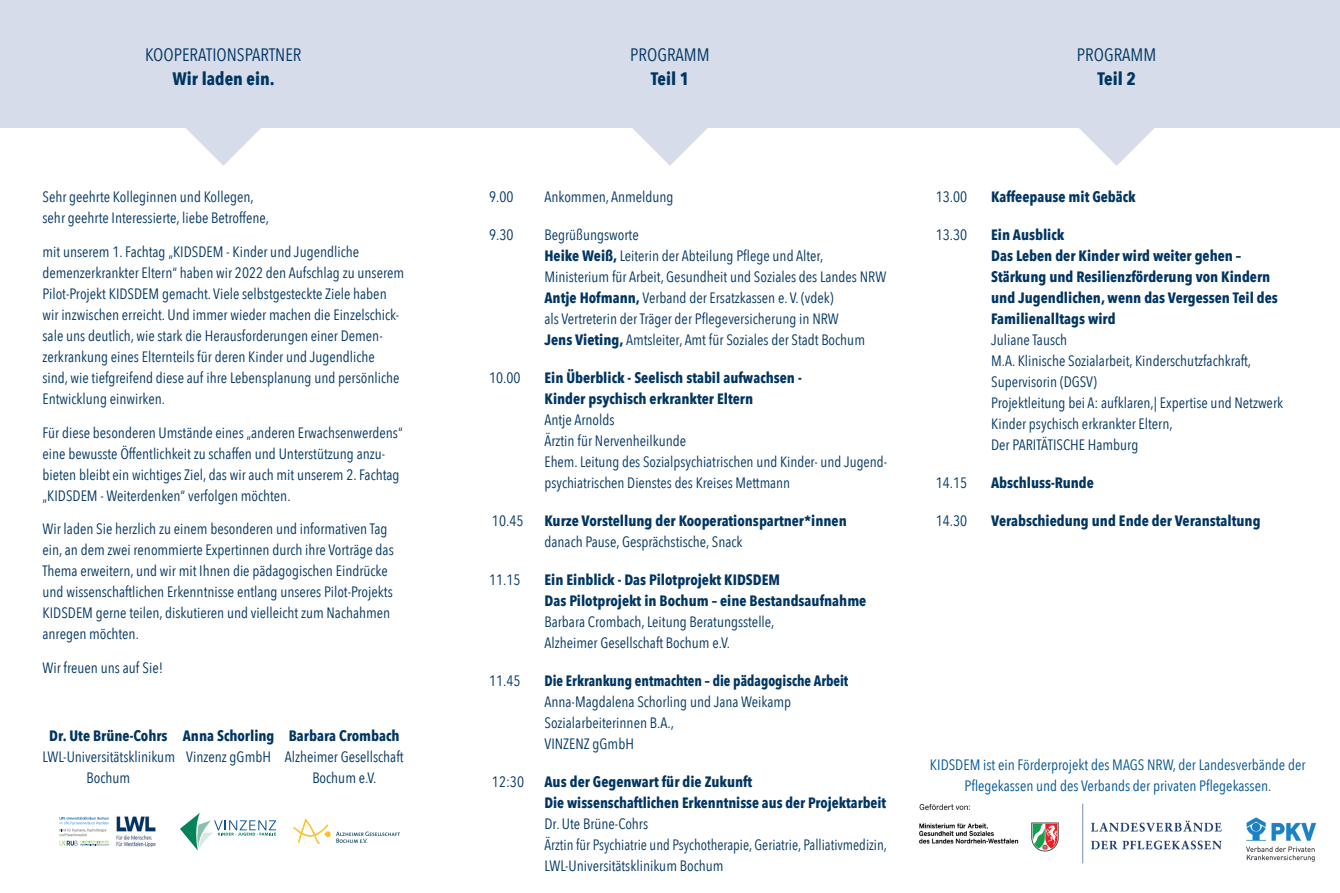
<style>
.page{position:relative;width:1340px;height:893px;background:#fff}
.page>*{position:absolute;margin:0;border:0;box-sizing:border-box;transform-origin:0 0}
.t1{font:18px "Avenir Next Condensed";color:#003562}
.t2{font:700 18px "Avenir Next Condensed";color:#003562}
.t3{font:15px/21px "Avenir Next Condensed";color:#003562}
.t4{font:700 15px/21px "Avenir Next Condensed";color:#003562}
.t5{font:15px/21px "Avenir Next Condensed";color:#005495;text-align:center}
.t6{font:700 15px "Avenir Next Condensed";color:#003562;scale:.93 1}
.s1{font-weight:700}
</style>
<div class="page">
<div style="left:0;top:0;width:1339px;height:128px;background:#d6dce9"></div>
<svg style="left:1079px;top:128px;width:75px;height:38px"></svg>
<svg style="left:632px;top:128px;width:76px;height:38px"></svg>
<svg style="left:186px;top:128px;width:75px;height:38px"></svg>
<img style="left:919px;top:803px;width:398px;height:61px">
<img style="left:294px;top:819px;width:106px;height:24px">
<svg style="left:180px;top:813px;width:96px;height:38px"></svg>
<img style="left:116px;top:816px;width:39px;height:30px">
<svg style="left:59px;top:816px;width:44px;height:29px"></svg>
<svg style="left:60px;top:817px;width:49px;height:29px"></svg>
<p class="t1" style="left:145px;top:39px;width:158px">KOOPERATIONSPARTNER</p>
<p class="t2" style="left:172px;top:67px;width:104px">Wir laden ein.</p>
<p class="t3" style="left:43px;top:186px;width:228px">Sehr geehrte Kolleginnen und Kollegen, sehr geehrte Interessierte, liebe Betroffene,</p>
<p class="t3" style="left:43px;top:240px;width:363px">mit unserem 1. Fachtag „KIDSDEM - Kinder und Jugendliche demenzerkrankter Eltern“ haben wir 2022 den Aufschlag zu unserem Pilot-Projekt KIDSDEM gemacht. Viele selbstgesteckte Ziele haben wir inzwischen erreicht. Und immer wieder machen die Einzelschick&shy;sale uns deutlich, wie stark die Herausforderungen einer Demen&shy;zerkrankung eines Elternteils für deren Kinder und Jugendliche sind, wie tiefgreifend diese auf ihre Lebensplanung und persönliche Entwicklung einwirken.</p>
<p class="t3" style="left:43px;top:421px;width:362px">Für diese besonderen Umstände eines „anderen Erwachsenwerdens“ eine bewusste Öffentlichkeit zu schaffen und Unterstützung anzu&shy;bieten bleibt ein wichtiges Ziel, das wir auch mit unserem 2. Fachtag „KIDSDEM - Weiterdenken“ verfolgen möchten.</p>
<p class="t3" style="left:43px;top:518px;width:353px">Wir laden Sie herzlich zu einem besonderen und informativen Tag ein, an dem zwei renommierte Expertinnen durch ihre Vorträge das Thema erweitern, und wir mit Ihnen die pädagogischen Eindrücke und wissenschaftlichen Erkenntnisse entlang unseres Pilot-Projekts KIDSDEM gerne teilen, diskutieren und vielleicht zum Nachahmen anregen möchten.</p>
<p class="t3" style="left:43px;top:657px;width:122px">Wir freuen uns auf Sie!</p>
<p class="t4" style="left:49px;top:725px;width:352px">Dr. Ute Brüne-Cohrs Anna Schorling Barbara Crombach</p>
<p class="t3" style="left:87px;top:745px;width:318px;text-indent:-44px">LWL-Universitätsklinikum Vinzenz gGmbH Alzheimer Gesellschaft<br>Bochum</p>
<p class="t3" style="left:312px;top:766px;width:66px">Bochum e.V.</p>
<p class="t1" style="left:630px;top:39px;width:81px">PROGRAMM</p>
<p class="t2" style="left:650px;top:67px;width:40px">Teil 1</p>
<p class="t3" style="left:489px;top:186px;width:26px">9.00</p>
<p class="t3" style="left:544px;top:186px;width:130px">Ankommen, Anmeldung</p>
<p class="t3" style="left:489px;top:224px;width:26px">9.30</p>
<p class="t3" style="left:544px;top:224px;width:343px">Begrüßungsworte<br><span class="s1">Heike Weiß,</span> Leiterin der Abteilung Pflege und Alter, Ministerium für Arbeit, Gesundheit und Soziales des Landes NRW <span class="s1">Antje Hofmann,</span> Verband der Ersatzkassen e. V. (vdek)<br>als Vertreterin der Träger der Pflegeversicherung in NRW<br><span class="s1">Jens Vieting,</span> Amtsleiter, Amt für Soziales der Stadt Bochum</p>
<p class="t3" style="left:489px;top:367px;width:33px">10.00</p>
<p class="t4" style="left:544px;top:367px;width:259px">Ein Überblick - Seelisch stabil aufwachsen -<br>Kinder psychisch erkrankter Eltern</p>
<p class="t3" style="left:544px;top:409px;width:344px">Antje Arnolds<br>Ärztin für Nervenheilkunde<br>Ehem. Leitung des Sozialpsychiatrischen und Kinder- und Jugend&shy;psychiatrischen Dienstes des Kreises Mettmann</p>
<p class="t3" style="left:492px;top:510px;width:33px">10.45</p>
<p class="t4" style="left:544px;top:510px;width:304px">Kurze Vorstellung der Kooperationspartner*innen</p>
<p class="t3" style="left:544px;top:531px;width:199px">danach Pause, Gesprächstische, Snack</p>
<p class="t3" style="left:489px;top:569px;width:33px">11.15</p>
<p class="t4" style="left:544px;top:569px;width:323px">Ein Einblick - Das Pilotprojekt KIDSDEM<br>Das Pilotprojekt in Bochum – eine Bestandsaufnahme</p>
<p class="t3" style="left:544px;top:611px;width:231px">Barbara Crombach, Leitung Beratungsstelle,<br>Alzheimer Gesellschaft Bochum e.V.</p>
<p class="t3" style="left:489px;top:670px;width:33px">11.45</p>
<p class="t6" style="left:544px;top:672px;width:328px">Die Erkrankung entmachten – die pädagogische Arbeit</p>
<p class="t3" style="left:544px;top:691px;width:248px">Anna-Magdalena Schorling und Jana Weikamp<br>Sozialarbeiterinnen B.A.,<br>VINZENZ gGmbH</p>
<p class="t3" style="left:492px;top:771px;width:34px">12:30</p>
<p class="t4" style="left:544px;top:771px;width:343px">Aus der Gegenwart für die Zukunft<br>Die wissenschaftlichen Erkenntnisse aus der Projektarbeit</p>
<p class="t3" style="left:544px;top:813px;width:344px">Dr. Ute Brüne-Cohrs<br>Ärztin für Psychiatrie und Psychotherapie, Geriatrie, Palliativmedizin,<br>LWL-Universitätsklinikum Bochum</p>
<p class="t1" style="left:1076px;top:39px;width:81px">PROGRAMM</p>
<p class="t2" style="left:1097px;top:67px;width:40px">Teil 2</p>
<p class="t3" style="left:935px;top:186px;width:33px">13.00</p>
<p class="t4" style="left:991px;top:186px;width:146px">Kaffeepause mit Gebäck</p>
<p class="t3" style="left:935px;top:224px;width:33px">13.30</p>
<p class="t4" style="left:991px;top:224px;width:288px">Ein Ausblick<br>Das Leben der Kinder wird weiter gehen – Stärkung und Resilienzförderung von Kindern und Jugendlichen, wenn das Vergessen Teil des Familienalltags wird</p>
<p class="t3" style="left:991px;top:329px;width:293px">Juliane Tausch<br>M.A. Klinische Sozialarbeit, Kinderschutzfachkraft, Supervisorin (DGSV)<br>Projektleitung bei A: aufklaren,| Expertise und Netzwerk Kinder psychisch erkrankter Eltern,<br>Der PARITÄTISCHE Hamburg</p>
<p class="t3" style="left:935px;top:472px;width:33px">14.15</p>
<p class="t4" style="left:991px;top:472px;width:104px">Abschluss-Runde</p>
<p class="t3" style="left:935px;top:510px;width:33px">14.30</p>
<p class="t4" style="left:991px;top:510px;width:271px">Verabschiedung und Ende der Veranstaltung</p>
<p class="t5" style="left:930px;top:754px;width:377px">KIDSDEM ist ein Förderprojekt des MAGS NRW, der Landesverbände der<br>Pflegekassen und des Verbands der privaten Pflegekassen.</p>
</div>
